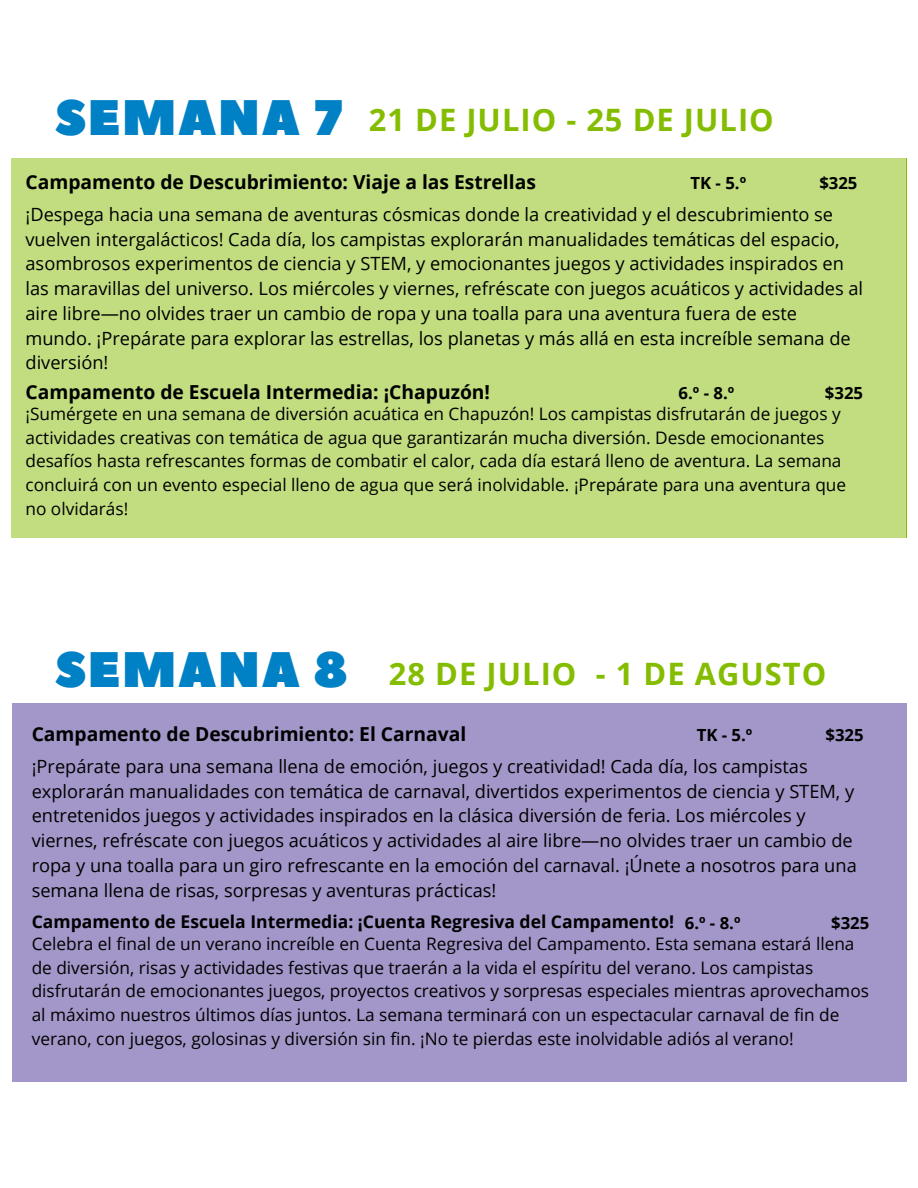
<style>
.page{position:relative;width:918px;height:1188px;background:#fff}
.page>*{position:absolute;margin:0;border:0;box-sizing:border-box;transform-origin:0 0}
.t1{font:49.8px "Peace Sans";letter-spacing:.035em;color:#0081c6}
.t2{font:700 30.9px "Open Sans";letter-spacing:.035em;color:#84bd00}
.t3{font:700 19.35px "Open Sans";color:#000}
.t4{font:18.3px/24.8px "Open Sans";color:#000}
.t5{font:700 17.55px "Open Sans";color:#000}
.t6{font:17.25px/23.7px "Open Sans";color:#000}
.t7{font:700 16.8px "Open Sans";color:#000}
</style>
<div class="page">
<div style="left:12px;top:158px;width:894px;height:390px;background:#c1dd7f"></div>
<div style="left:12px;top:703px;width:894px;height:378px;background:#a396c8"></div>
<h6 class="t1" style="left:55px;top:85px;width:289px">SEMANA 7</h6>
<h4 class="t2" style="left:369px;top:98px;width:407px">21 DE JULIO - 25 DE JULIO</h4>
<h2 class="t3" style="left:26px;top:168px;width:512px">Campamento de Descubrimiento: Viaje a las Estrellas</h2>
<h3 class="t7" style="left:691px;top:171px;width:57px">TK - 5.º</h3>
<h5 class="t7" style="left:819px;top:171px;width:40px">$325</h5>
<h1 class="t4" style="left:26px;top:201px;width:839px">¡Despega hacia una semana de aventuras cósmicas donde la creatividad y el descubrimiento se vuelven intergalácticos! Cada día, los campistas explorarán manualidades temáticas del espacio, asombrosos experimentos de ciencia y STEM, y emocionantes juegos y actividades inspirados en las maravillas del universo. Los miércoles y viernes, refréscate con juegos acuáticos y actividades al aire libre—no olvides traer un cambio de ropa y una toalla para una aventura fuera de este mundo. ¡Prepárate para explorar las estrellas, los planetas y más allá en esta increíble semana de diversión!</h1>
<h6 class="t3" style="left:26px;top:378px;width:466px">Campamento de Escuela Intermedia: ¡Chapuzón!</h6>
<p class="t6" style="left:26px;top:402px;width:822px">¡Sumérgete en una semana de diversión acuática en Chapuzón! Los campistas disfrutarán de juegos y actividades creativas con temática de agua que garantizarán mucha diversión. Desde emocionantes desafíos hasta refrescantes formas de combatir el calor, cada día estará lleno de aventura. La semana concluirá con un evento especial lleno de agua que será inolvidable. ¡Prepárate para una aventura que no olvidarás!</p>
<h1 class="t7" style="left:679px;top:381px;width:57px">6.º - 8.º</h1>
<h2 class="t7" style="left:825px;top:381px;width:40px">$325</h2>
<h3 class="t1" style="left:55px;top:637px;width:294px">SEMANA 8</h3>
<h6 class="t2" style="left:389px;top:652px;width:439px">28 DE JULIO - 1 DE AGUSTO</h6>
<h5 class="t3" style="left:32px;top:720px;width:436px">Campamento de Descubrimiento: El Carnaval</h5>
<h6 class="t7" style="left:697px;top:723px;width:57px">TK - 5.º</h6>
<h4 class="t7" style="left:826px;top:723px;width:40px">$325</h4>
<h3 class="t4" style="left:32px;top:753px;width:827px">¡Prepárate para una semana llena de emoción, juegos y creatividad! Cada día, los campistas explorarán manualidades con temática de carnaval, divertidos experimentos de ciencia y STEM, y entretenidos juegos y actividades inspirados en la clásica diversión de feria. Los miércoles y viernes, refréscate con juegos acuáticos y actividades al aire libre—no olvides traer un cambio de ropa y una toalla para un giro refrescante en la emoción del carnaval. ¡Únete a nosotros para una semana llena de risas, sorpresas y aventuras prácticas!</h3>
<h3 class="t5" style="left:32px;top:909px;width:644px">Campamento de Escuela Intermedia: ¡Cuenta Regresiva del Campamento!</h3>
<h6 class="t6" style="left:32px;top:931px;width:839px">Celebra el final de un verano increíble en Cuenta Regresiva del Campamento. Esta semana estará llena de diversión, risas y actividades festivas que traerán a la vida el espíritu del verano. Los campistas disfrutarán de emocionantes juegos, proyectos creativos y sorpresas especiales mientras aprovechamos al máximo nuestros últimos días juntos. La semana terminará con un espectacular carnaval de fin de verano, con juegos, golosinas y diversión sin fin. ¡No te pierdas este inolvidable adiós al verano!</h6>
<h6 class="t7" style="left:685px;top:911px;width:57px">6.º - 8.º</h6>
<p class="t7" style="left:831px;top:911px;width:40px">$325</p>
</div>
